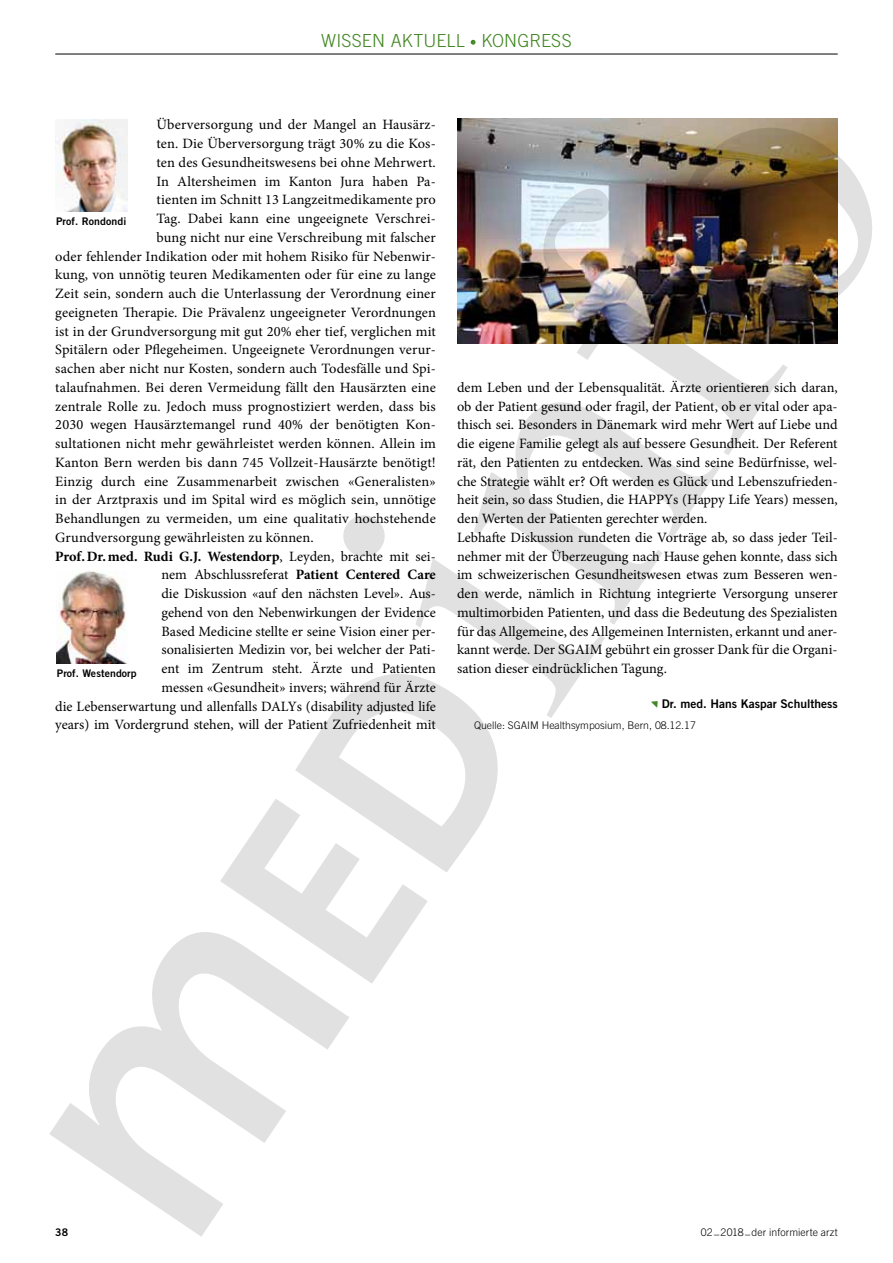
<style>
.page{position:relative;width:893px;height:1263px;background:#fff}
.page>*{position:absolute;margin:0;border:0;box-sizing:border-box;transform-origin:0 0}
.t1{font:300 18px "Trade Gothic LT";letter-spacing:.005em;color:#418622}
.t2{font:14.25px/18.8px "Minion Pro";color:#000}
.t3{font:700 14.25px "Minion Pro";color:#000}
.t4{font:12px "Trade Gothic LT Bold Two";color:#000}
.t5{font:300 10.5px "Trade Gothic LT";color:#000}
.t6{font:10.5px "Trade Gothic LT Bold Two";letter-spacing:.01em;color:#000}
.s1{font-weight:400}
.s2{font-weight:700}
</style>
<div class="page">
<hr style="left:55px;top:54px;width:783px;height:1px;background:#000">
<img style="left:457px;top:118px;width:381px;height:7px">
<img style="left:57px;top:571px;width:69px;height:87px">
<svg style="left:471px;top:40px;width:4px;height:5px"></svg>
<img style="left:56px;top:119px;width:71px;height:93px">
<img style="left:343px;top:125px;width:529px;height:593px">
<svg style="left:49px;top:658px;width:461px;height:579px"></svg>
<svg style="left:651px;top:701px;width:7px;height:7px"></svg>
<p class="t1" style="left:321px;top:30px;width:252px">WISSEN AKTUELL · KONGRESS</p>
<p class="t2" style="left:156px;top:115px;width:281px">Überversorgung und der Mangel an Hausärz-</p>
<p class="t2" style="left:156px;top:134px;width:281px">ten. Die Überversorgung trägt 30% zu die Kos-</p>
<p class="t2" style="left:156px;top:153px;width:281px">ten des Gesundheitswesens bei ohne Mehrwert.</p>
<p class="t2" style="left:156px;top:172px;width:281px">In Altersheimen im Kanton Jura haben Pa-</p>
<p class="t2" style="left:156px;top:190px;width:281px">tienten im Schnitt 13 Langzeitmedikamente pro</p>
<p class="t2" style="left:156px;top:209px;width:281px">Tag. Dabei kann eine ungeeignete Verschrei-</p>
<p class="t2" style="left:156px;top:228px;width:281px">bung nicht nur eine Verschreibung mit falscher</p>
<p class="t2" style="left:55px;top:247px;width:382px">oder fehlender Indikation oder mit hohem Risiko für Nebenwir-</p>
<p class="t2" style="left:55px;top:265px;width:382px">kung, von unnötig teuren Medikamenten oder für eine zu lange</p>
<p class="t2" style="left:55px;top:284px;width:382px">Zeit sein, sondern auch die Unterlassung der Verordnung einer</p>
<p class="t2" style="left:55px;top:303px;width:382px">geeigneten Therapie. Die Prävalenz ungeeigneter Verordnungen</p>
<p class="t2" style="left:55px;top:322px;width:382px">ist in der Grundversorgung mit gut 20% eher tief, verglichen mit</p>
<p class="t2" style="left:55px;top:340px;width:382px">Spitälern oder Pflegeheimen. Ungeeignete Verordnungen verur-</p>
<p class="t2" style="left:55px;top:359px;width:382px">sachen aber nicht nur Kosten, sondern auch Todesfälle und Spi-</p>
<p class="t2" style="left:55px;top:378px;width:382px">talaufnahmen. Bei deren Vermeidung fällt den Hausärzten eine</p>
<p class="t2" style="left:55px;top:397px;width:382px">zentrale Rolle zu. Jedoch muss prognostiziert werden, dass bis</p>
<p class="t2" style="left:55px;top:415px;width:382px">2030 wegen Hausärztemangel rund 40% der benötigten Kon-</p>
<p class="t2" style="left:55px;top:434px;width:382px">sultationen nicht mehr gewährleistet werden können. Allein im</p>
<p class="t2" style="left:55px;top:453px;width:382px">Kanton Bern werden bis dann 745 Vollzeit-Hausärzte benötigt!</p>
<p class="t2" style="left:55px;top:472px;width:382px">Einzig durch eine Zusammenarbeit zwischen «Generalisten»</p>
<p class="t2" style="left:55px;top:490px;width:382px">in der Arztpraxis und im Spital wird es möglich sein, unnötige</p>
<p class="t2" style="left:55px;top:509px;width:382px">Behandlungen zu vermeiden, um eine qualitativ hochstehende</p>
<p class="t2" style="left:55px;top:528px;width:260px">Grundversorgung gewährleisten zu können.</p>
<p class="t3" style="left:55px;top:546px;width:382px">Prof.Dr.med. Rudi G.J. Westendorp<span class="s1">, Leyden, brachte mit sei-</span></p>
<p class="t2" style="left:161px;top:565px;width:276px">nem Abschlussreferat <span class="s2">Patient Centered Care</span></p>
<p class="t2" style="left:161px;top:584px;width:276px">die Diskussion «auf den nächsten Level». Aus-</p>
<p class="t2" style="left:161px;top:603px;width:276px">gehend von den Nebenwirkungen der Evidence</p>
<p class="t2" style="left:161px;top:622px;width:276px">Based Medicine stellte er seine Vision einer per-</p>
<p class="t2" style="left:161px;top:640px;width:276px">sonalisierten Medizin vor, bei welcher der Pati-</p>
<p class="t2" style="left:161px;top:659px;width:276px">ent im Zentrum steht. Ärzte und Patienten</p>
<p class="t2" style="left:161px;top:678px;width:276px">messen «Gesundheit» invers; während für Ärzte</p>
<p class="t2" style="left:55px;top:697px;width:382px">die Lebenserwartung und allenfalls DALYs (disability adjusted life</p>
<p class="t2" style="left:55px;top:715px;width:382px">years) im Vordergrund stehen, will der Patient Zufriedenheit mit</p>
<p class="t6" style="left:56px;top:215px;width:72px">Prof. Rondondi</p>
<p class="t6" style="left:57px;top:667px;width:81px">Prof. Westendorp</p>
<p class="t2" style="left:457px;top:378px;width:382px">dem Leben und der Lebensqualität. Ärzte orientieren sich daran, ob der Patient gesund oder fragil, der Patient, ob er vital oder apa&shy;thisch sei. Besonders in Dänemark wird mehr Wert auf Liebe und die eigene Familie gelegt als auf bessere Gesundheit. Der Referent rät, den Patienten zu entdecken. Was sind seine Bedürfnisse, wel&shy;che Strategie wählt er? Oft werden es Glück und Lebenszufrieden&shy;heit sein, so dass Studien, die HAPPYs (Happy Life Years) messen, den Werten der Patienten gerechter werden.<br>Lebhafte Diskussion rundeten die Vorträge ab, so dass jeder Teil&shy;nehmer mit der Überzeugung nach Hause gehen konnte, dass sich im schweizerischen Gesundheitswesen etwas zum Besseren wen&shy;den werde, nämlich in Richtung integrierte Versorgung unserer multimorbiden Patienten, und dass die Bedeutung des Spezialisten für das Allgemeine, des Allgemeinen Internisten, erkannt und aner&shy;kannt werde. Der SGAIM gebührt ein grosser Dank für die Organi&shy;sation dieser eindrücklichen Tagung.</p>
<p class="t4" style="left:662px;top:696px;width:177px">Dr. med. Hans Kaspar Schulthess</p>
<p class="t5" style="left:474px;top:719px;width:223px">Quelle: SGAIM Healthsymposium, Bern, 08.12.17</p>
<p class="t6" style="left:55px;top:1225px;width:14px">38</p>
<p class="t5" style="left:701px;top:1226px;width:138px">02_2018_der informierte arzt</p>
</div>
